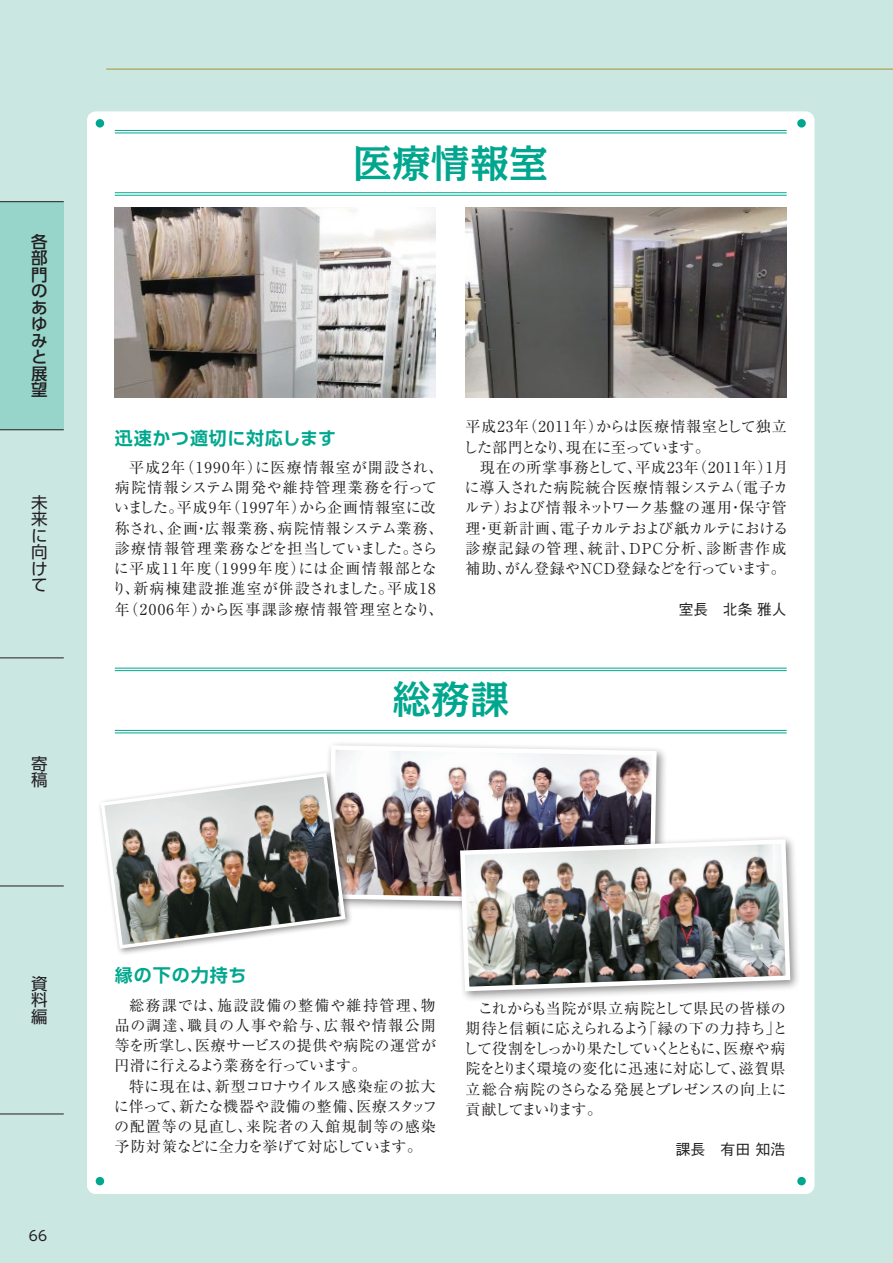
<style>
.page{position:relative;width:893px;height:1263px;background:#cae7e2}
.page>*{position:absolute;margin:0;border:0;box-sizing:border-box;transform-origin:0 0}
.t1{font:500 39px "Kakumin Pro";color:#00a78e}
.t2{font:700 18px "UD Shin Go Pro De";letter-spacing:.045em;color:#00a78e}
.t3{font:16.5px/16.5px "UD Shin Go Pro";color:#231f20;text-align:justify}
.t4{font:500 16.5px/16.5px "UD Shin Go Pro";color:#231f20;text-align:justify}
.t5{font:15px/20.2px "Ryumin Pro";letter-spacing:.02em;color:#231f20;text-align:justify}
.t6{font:15px/20.2px "Ryumin Pro";letter-spacing:.075em;color:#231f20}
.t7{font:15px/20.2px "Ryumin Pro";letter-spacing:-.04em;color:#231f20}
.t8{font:500 15px "Gothic BBB Pro";color:#231f20}
.t9{font:13.8px "UD Shin Go Pro";color:#231f20}
</style>
<div class="page">
<div style="left:87px;top:112px;width:727px;height:1082px;background:#fff;border-radius:9px"></div>
<div style="left:96px;top:119px;width:8px;height:9px;background:#00a78e;border-radius:50%"></div>
<div style="left:96px;top:1177px;width:8px;height:8px;background:#00a78e;border-radius:50%"></div>
<div style="left:797px;top:119px;width:9px;height:9px;background:#00a78e;border-radius:50%"></div>
<div style="left:797px;top:1177px;width:9px;height:8px;background:#00a78e;border-radius:50%"></div>
<hr style="left:115px;top:668px;width:672px;height:1px;background:#00a78e">
<hr style="left:115px;top:670px;width:672px;height:1px;background:#00a78e">
<hr style="left:115px;top:130px;width:672px;height:1px;background:#00a78e">
<hr style="left:115px;top:133px;width:672px;height:1px;background:#00a78e">
<hr style="left:115px;top:192px;width:672px;height:1px;background:#00a78e">
<hr style="left:115px;top:195px;width:672px;height:1px;background:#00a78e">
<hr style="left:115px;top:730px;width:672px;height:1px;background:#00a78e">
<hr style="left:115px;top:733px;width:672px;height:1px;background:#00a78e">
<img style="left:115px;top:208px;width:321px;height:190px">
<img style="left:466px;top:208px;width:321px;height:190px">
<div style="left:324px;top:740px;width:344px;height:175px;background:#231f20;opacity:.5"></div>
<img style="left:326px;top:743px;width:333px;height:164px">
<div style="left:455px;top:834px;width:346px;height:168px;background:#231f20;opacity:.5"></div>
<img style="left:458px;top:837px;width:335px;height:156px">
<div style="left:97px;top:770px;width:256px;height:187px;background:#231f20;opacity:.5"></div>
<img style="left:99px;top:771px;width:248px;height:180px">
<hr style="left:106px;top:69px;width:787px;height:1px;background:#a79137">
<div style="left:0;top:202px;width:64px;height:228px;background:#97d5cb"></div>
<hr style="left:0;top:1114px;width:64px;height:1px;background:#231f20">
<hr style="left:0;top:886px;width:64px;height:1px;background:#231f20">
<hr style="left:0;top:658px;width:64px;height:1px;background:#231f20">
<hr style="left:0;top:429px;width:64px;height:1px;background:#231f20">
<hr style="left:0;top:201px;width:64px;height:1px;background:#231f20">
<p class="t4" style="left:31px;top:233px;width:18px">各部門のあゆみと展望</p>
<p class="t3" style="left:31px;top:494px;width:18px">未来に向けて</p>
<p class="t3" style="left:31px;top:755px;width:17px">寄稿</p>
<h1 class="t1" style="left:353px;top:132px;width:196px">医療情報室</h1>
<p class="t2" style="left:115px;top:423px;width:223px">迅速かつ適切に対応します</p>
<p class="t6" style="left:112px;top:456px;width:333px;text-indent:17px">平成2年（1990年）に医療情報室が開設され、病院情報システム開発や維持管理業務を行っていました。平成9年（1997年）から企画情報室に改称され、企画・広報業務、病院情報システム業務、診療情報管理業務などを担当していました。さらに平成11年度（1999年度）には企画情報部となり、新病棟建設推進室が併設されました。平成18年（2006年）から医事課診療情報管理室となり、</p>
<p class="t5" style="left:463px;top:416px;width:325px">平成23年（2011年）からは医療情報室として独立した部門となり、現在に至っています。</p>
<p class="t5" style="left:465px;top:456px;width:325px;text-indent:15px">現在の所掌事務として、平成23年（2011年）1月に導入された病院統合医療情報システム（電子カルテ）および情報ネットワーク基盤の運用・保守管理・更新計画、電子カルテおよび紙カルテにおける診療記録の管理、統計、ＤＰＣ分析、診断書作成補助、がん登録やＮＣＤ登録などを行っています。</p>
<p class="t8" style="left:679px;top:597px;width:109px">室長　北条 雅人</p>
<h1 class="t1" style="left:392px;top:669px;width:118px">総務課</h1>
<p class="t3" style="left:31px;top:975px;width:18px">資料編</p>
<p class="t9" style="left:29px;top:1225px;width:20px">66</p>
<p class="t2" style="left:115px;top:961px;width:133px">縁の下の力持ち</p>
<p class="t5" style="left:115px;top:994px;width:323px;text-indent:15px">総務課では、施設設備の整備や維持管理、物品の調達、職員の人事や給与、広報や情報公開等を所掌し、医療サービスの提供や病院の運営が円滑に行えるよう業務を行っています。</p>
<p class="t5" style="left:114px;top:1075px;width:325px;text-indent:15px">特に現在は、新型コロナウイルス感染症の拡大に伴って、新たな機器や設備の整備、医療スタッフの配置等の見直し、来院者の入館規制等の感染予防対策などに全力を挙げて対応しています。</p>
<p class="t7" style="left:463px;top:997px;width:326px;text-indent:15px">これからも当院が県立病院として県民の皆様の期待と信頼に応えられるよう「縁の下の力持ち」として役割をしっかり果たしていくとともに、医療や病院をとりまく環境の変化に迅速に対応して、滋賀県立総合病院のさらなる発展とプレゼンスの向上に貢献してまいります。</p>
<p class="t8" style="left:675px;top:1137px;width:111px">課長　有田 知浩</p>
</div>
